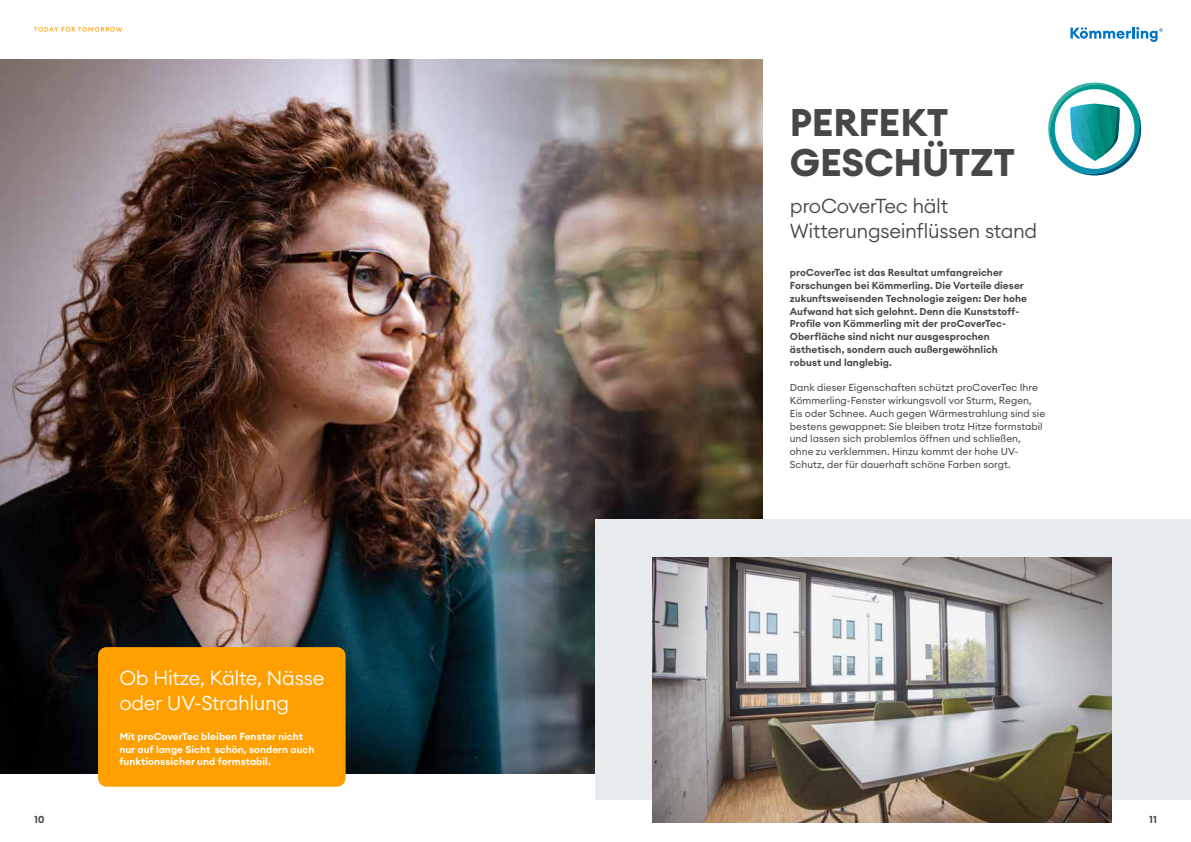
<style>
.page{position:relative;width:1191px;height:842px;background:#fff}
.page>*{position:absolute;margin:0;border:0;box-sizing:border-box;transform-origin:0 0}
.t1{font:700 38px/40px "Euclid Circular A";letter-spacing:-.005em;color:#474746}
.t2{font:300 20px/25.5px "Euclid Circular A";letter-spacing:-.02em;color:#474746}
.t3{font:300 20px/25.5px "Euclid Circular A";letter-spacing:-.02em;color:#fff}
.t4{font:10px/12.8px "Euclid Circular A";letter-spacing:.005em;color:#474746}
.t5{font:600 10px/12.8px "Euclid Circular A";letter-spacing:.005em;color:#474746}
.t6{font:600 10px/12.8px "Euclid Circular A";letter-spacing:.005em;color:#fff}
.t7{font:700 10px "Euclid Circular A";color:#474746}
</style>
<div class="page">
<img style="left:0;top:60px;width:762px;height:714px">
<div style="left:595px;top:519px;width:596px;height:280px;background:#e9ecee"></div>
<img style="left:652px;top:557px;width:459px;height:266px">
<svg style="left:1048px;top:82px;width:94px;height:94px"></svg>
<div style="left:98px;top:647px;width:247px;height:140px;background:#ffa000;border-radius:9px"></div>
<svg style="left:1070px;top:27px;width:92px;height:15px"></svg>
<svg style="left:34px;top:27px;width:88px;height:5px"></svg>
<h2 class="t3" style="left:119px;top:664px;width:206px">Ob Hitze, Kälte, Nässe oder UV-Strahlung</h2>
<p class="t6" style="left:119px;top:730px;width:197px">Mit proCoverTec bleiben Fenster nicht nur auf lange Sicht schön, sondern auch funktionssicher und formstabil.</p>
<h1 class="t1" style="left:790px;top:103px;width:227px">PERFEKT<br>GESCHÜTZT</h1>
<h2 class="t2" style="left:790px;top:192px;width:249px">proCoverTec hält<br>Witterungseinflüssen stand</h2>
<p class="t5" style="left:790px;top:267px;width:239px">proCoverTec ist das Resultat umfangreicher Forschungen bei Kömmerling. Die Vorteile dieser zukunftsweisenden Technologie zeigen: Der hohe Aufwand hat sich gelohnt. Denn die Kunststoff-Profile von Kömmerling mit der proCoverTec-Oberfläche sind nicht nur ausgesprochen ästhetisch, sondern auch außergewöhnlich robust und langlebig.</p>
<p class="t4" style="left:790px;top:381px;width:257px">Dank dieser Eigenschaften schützt proCoverTec Ihre Kömmerling-Fenster wirkungsvoll vor Sturm, Regen, Eis oder Schnee. Auch gegen Wärmestrahlung sind sie bestens gewappnet: Sie bleiben trotz Hitze formstabil und lassen sich problemlos öffnen und schließen, ohne zu verklemmen. Hinzu kommt der hohe UV-Schutz, der für dauerhaft schöne Farben sorgt.</p>
<p class="t7" style="left:34px;top:813px;width:12px">10</p>
<p class="t7" style="left:1149px;top:813px;width:9px">11</p>
</div>
